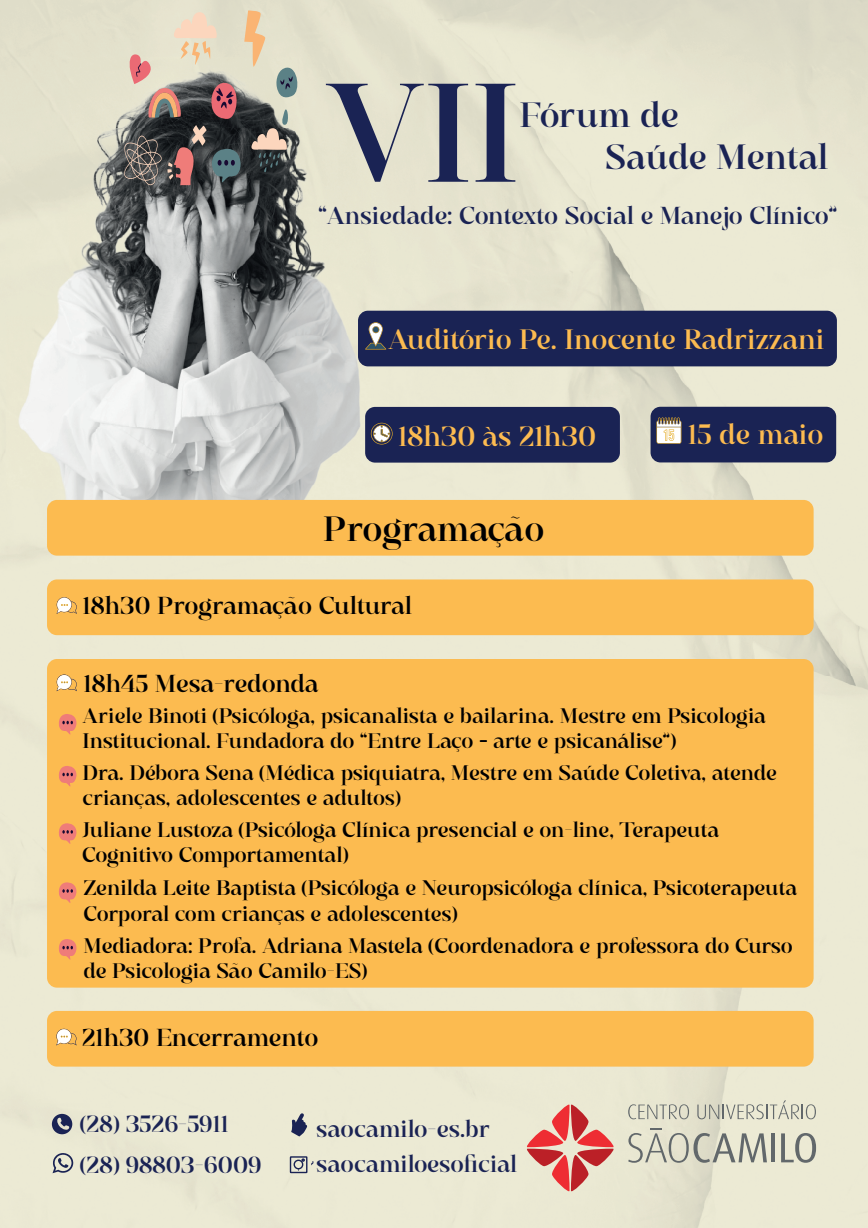
<style>
.page{position:relative;width:868px;height:1228px;background:#fff}
.page>*{position:absolute;margin:0;border:0;box-sizing:border-box;transform-origin:0 0}
.t1{font:140px "Elegante Classica";color:#1a2354}
.t2{font:35px/42px "Elegante Classica";color:#1a2354}
.t3{font:35px "Elegante Classica";color:#000001}
.t4{font:28px "Elegante Classica";color:#fcbb50}
.t5{font:24.5px "Elegante Classica";color:#000001}
.t6{font:24.5px "Elegante Classica";color:#1a2354}
.t7{font:23.48px/41.1px "Elegante Classica";color:#1a2354}
.t8{font:21px/25.2px "Elegante Classica";color:#000001}
</style>
<div class="page">
<img style="left:390px;top:0;width:478px;height:1228px">
<div style="left:12px;top:564px;width:353px;height:664px;background:#ecead4"></div>
<img style="left:6px;top:58px;width:365px;height:506px">
<svg style="left:124px;top:10px;width:177px;height:176px;background:#9c9388"></svg>
<svg style="left:52px;top:1114px;width:20px;height:20px"></svg>
<svg style="left:52px;top:1152px;width:22px;height:22px"></svg>
<svg style="left:291px;top:1113px;width:17px;height:23px"></svg>
<div style="left:290px;top:1156px;width:17px;height:17px;border:1px solid #1a2354"></div>
<svg style="left:298px;top:1158px;width:16px;height:12px"></svg>
<div style="left:294px;top:1159px;width:9px;height:10px;border:1px solid #1a2354;border-radius:50%"></div>
<svg style="left:628px;top:1128px;width:139px;height:35px;background:#c7c7b7"></svg>
<hr style="left:772px;top:1133px;width:3px;height:29px;background:#62686b">
<svg style="left:781px;top:1133px;width:35px;height:30px"></svg>
<svg style="left:628px;top:1104px;width:61px;height:15px"></svg>
<svg style="left:697px;top:1100px;width:119px;height:19px;background:#cecebd"></svg>
<svg style="left:524px;top:1101px;width:93px;height:93px;background:#e2a397"></svg>
<div style="left:358px;top:311px;width:479px;height:55px;background:#1a2354;border-radius:10px"></div>
<svg style="left:365px;top:322px;width:21px;height:27px"></svg>
<div style="left:365px;top:407px;width:255px;height:56px;background:#1a2354;border-radius:10px"></div>
<svg style="left:371px;top:423px;width:22px;height:21px"></svg>
<div style="left:47px;top:500px;width:767px;height:56px;background:#fcbb50;border-radius:10px"></div>
<div style="left:47px;top:579px;width:767px;height:56px;background:#fcbb50;border-radius:10px"></div>
<svg style="left:57px;top:597px;width:20px;height:17px"></svg>
<div style="left:47px;top:659px;width:767px;height:328px;background:#fcbb50;border-radius:10px"></div>
<svg style="left:59px;top:714px;width:18px;height:21px"></svg>
<svg style="left:59px;top:766px;width:18px;height:20px"></svg>
<svg style="left:59px;top:823px;width:18px;height:21px"></svg>
<svg style="left:59px;top:882px;width:18px;height:21px"></svg>
<svg style="left:59px;top:939px;width:18px;height:21px"></svg>
<svg style="left:57px;top:674px;width:20px;height:17px"></svg>
<div style="left:47px;top:1011px;width:767px;height:55px;background:#fcbb50;border-radius:10px"></div>
<svg style="left:56px;top:1029px;width:21px;height:16px"></svg>
<div style="left:651px;top:407px;width:185px;height:55px;background:#1a2354;border-radius:10px"></div>
<svg style="left:656px;top:417px;width:25px;height:27px"></svg>
<h1 class="t1" style="left:325px;top:52px;width:195px">VII</h1>
<h2 class="t2" style="left:605px;top:95px;width:225px;text-indent:-85px">Fórum de<br>Saúde Mental</h2>
<p class="t6" style="left:318px;top:201px;width:520px">“Ansiedade: Contexto Social e Manejo Clínico”</p>
<h3 class="t4" style="left:388px;top:323px;width:438px">Auditório Pe. Inocente Radrizzani</h3>
<h3 class="t4" style="left:398px;top:420px;width:200px">18h30 às 21h30</h3>
<h2 class="t3" style="left:323px;top:508px;width:223px">Programação</h2>
<p class="t5" style="left:83px;top:592px;width:331px">18h30 Programação Cultural</p>
<h3 class="t4" style="left:688px;top:418px;width:137px">15 de maio</h3>
<p class="t5" style="left:84px;top:669px;width:237px">18h45 Mesa-redonda</p>
<p class="t8" style="left:83px;top:703px;width:685px">Ariele Binoti (Psicóloga, psicanalista e bailarina. Mestre em Psicologia<br>Institucional. Fundadora do “Entre Laço - arte e psicanálise”)</p>
<p class="t8" style="left:83px;top:760px;width:696px">Dra. Débora Sena (Médica psiquiatra, Mestre em Saúde Coletiva, atende crianças, adolescentes e adultos)</p>
<p class="t8" style="left:82px;top:817px;width:639px">Juliane Lustoza (Psicóloga Clínica presencial e on-line, Terapeuta<br>Cognitivo Comportamental)</p>
<p class="t8" style="left:83px;top:876px;width:715px">Zenilda Leite Baptista (Psicóloga e Neuropsicóloga clínica, Psicoterapeuta<br>Corporal com crianças e adolescentes)</p>
<p class="t8" style="left:83px;top:933px;width:711px">Mediadora: Profa. Adriana Mastela (Coordenadora e professora do Curso de Psicologia São Camilo-ES)</p>
<p class="t5" style="left:82px;top:1024px;width:238px">21h30 Encerramento</p>
<p class="t7" style="left:80px;top:1104px;width:183px">(28) 3526-5911 (28) 98803-6009</p>
<p class="t7" style="left:317px;top:1111px;width:202px;line-height:35.6px">saocamilo-es.br saocamiloesoficial</p>
</div>
